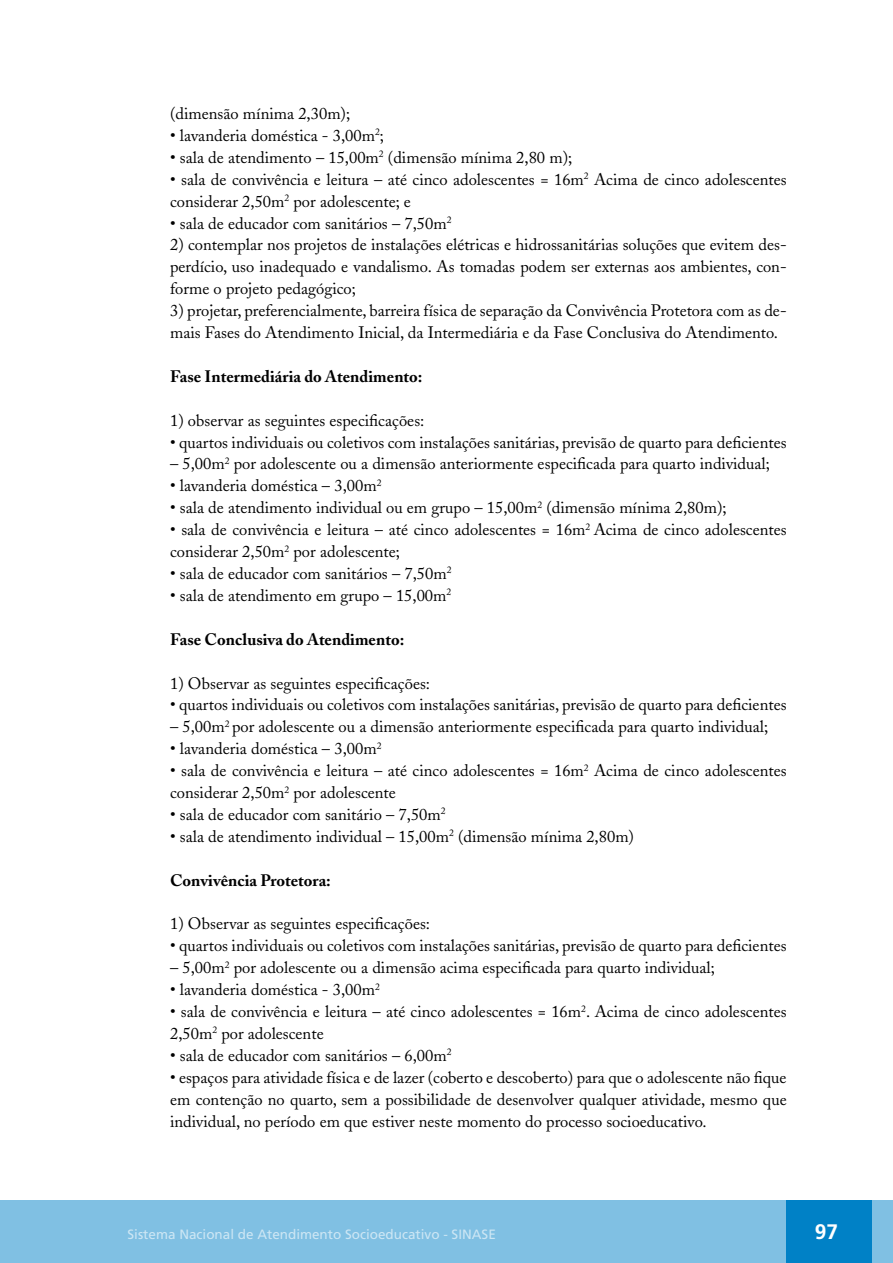
<style>
.page{position:relative;width:893px;height:1263px;background:#fff}
.page>*{position:absolute;margin:0;border:0;box-sizing:border-box;transform-origin:0 0}
.t1{font:700 21px "Frutiger";color:#fff}
.t2{font:16.5px/21.9px "Adobe Caslon";color:#000}
.t3{font:700 16.5px "Adobe Caslon";color:#000}
.t4{font:13.5px "Frutiger";color:#cce6f4}
</style>
<div class="page">
<div style="left:0;top:1200px;width:893px;height:63px;background:#80c0e3"></div>
<div style="left:787px;top:1200px;width:85px;height:63px;background:#0081c6"></div>
<p class="t2" style="left:170px;top:103px;width:182px">(dimensão mínima 2,30m);</p>
<p class="t2" style="left:170px;top:125px;width:215px">• lavanderia doméstica - 3,00m<sup>2</sup>;</p>
<p class="t2" style="left:170px;top:146px;width:404px">• sala de atendimento – 15,00m<sup>2</sup> (dimensão mínima 2,80 m);</p>
<p class="t2" style="left:170px;top:168px;width:618px">• sala de convivência e leitura – até cinco adolescentes = 16m<sup>2</sup> Acima de cinco adolescentes considerar 2,50m<sup>2</sup> por adolescente; e</p>
<p class="t2" style="left:170px;top:212px;width:283px">• sala de educador com sanitários – 7,50m<sup>2</sup></p>
<p class="t2" style="left:170px;top:234px;width:618px;text-align:justify">2) contemplar nos projetos de instalações elétricas e hidrossanitárias soluções que evitem des&shy;perdício, uso inadequado e vandalismo. As tomadas podem ser externas aos ambientes, con&shy;forme o projeto pedagógico;</p>
<p class="t2" style="left:170px;top:300px;width:618px">3) projetar, preferencialmente, barreira física de separação da Convivência Protetora com as de&shy;mais Fases do Atendimento Inicial, da Intermediária e da Fase Conclusiva do Atendimento.</p>
<p class="t3" style="left:170px;top:366px;width:254px">Fase Intermediária do Atendimento:</p>
<p class="t2" style="left:170px;top:409px;width:256px">1) observar as seguintes especificações:</p>
<p class="t2" style="left:170px;top:431px;width:618px">• quartos individuais ou coletivos com instalações sanitárias, previsão de quarto para deficientes</p>
<p class="t2" style="left:170px;top:453px;width:601px">– 5,00m<sup>2</sup> por adolescente ou a dimensão anteriormente especificada para quarto individual;</p>
<p class="t2" style="left:170px;top:475px;width:213px">• lavanderia doméstica – 3,00m<sup>2</sup></p>
<p class="t2" style="left:170px;top:497px;width:558px">• sala de atendimento individual ou em grupo – 15,00m<sup>2</sup> (dimensão mínima 2,80m);</p>
<p class="t2" style="left:170px;top:519px;width:618px">• sala de convivência e leitura – até cinco adolescentes = 16m<sup>2</sup> Acima de cinco adolescentes considerar 2,50m<sup>2</sup> por adolescente;</p>
<p class="t2" style="left:170px;top:563px;width:283px">• sala de educador com sanitários – 7,50m<sup>2</sup></p>
<p class="t2" style="left:170px;top:584px;width:283px">• sala de atendimento em grupo – 15,00m<sup>2</sup></p>
<p class="t3" style="left:170px;top:629px;width:236px">Fase Conclusiva do Atendimento:</p>
<p class="t2" style="left:170px;top:672px;width:262px">1) Observar as seguintes especificações:</p>
<p class="t2" style="left:170px;top:694px;width:618px">• quartos individuais ou coletivos com instalações sanitárias, previsão de quarto para deficientes</p>
<p class="t2" style="left:170px;top:716px;width:600px">– 5,00m<sup>2</sup> por adolescente ou a dimensão anteriormente especificada para quarto individual;</p>
<p class="t2" style="left:170px;top:738px;width:213px">• lavanderia doméstica – 3,00m<sup>2</sup></p>
<p class="t2" style="left:170px;top:760px;width:618px">• sala de convivência e leitura – até cinco adolescentes = 16m<sup>2</sup> Acima de cinco adolescentes considerar 2,50m<sup>2</sup> por adolescente</p>
<p class="t2" style="left:170px;top:803px;width:277px">• sala de educador com sanitário – 7,50m<sup>2</sup></p>
<p class="t2" style="left:170px;top:825px;width:465px">• sala de atendimento individual – 15,00m<sup>2</sup> (dimensão mínima 2,80m)</p>
<p class="t3" style="left:170px;top:870px;width:162px">Convivência Protetora:</p>
<p class="t2" style="left:170px;top:913px;width:262px">1) Observar as seguintes especificações:</p>
<p class="t2" style="left:170px;top:935px;width:618px">• quartos individuais ou coletivos com instalações sanitárias, previsão de quarto para deficientes</p>
<p class="t2" style="left:170px;top:957px;width:546px">– 5,00m<sup>2</sup> por adolescente ou a dimensão acima especificada para quarto individual;</p>
<p class="t2" style="left:170px;top:979px;width:211px">• lavanderia doméstica - 3,00m<sup>2</sup></p>
<p class="t2" style="left:170px;top:1001px;width:618px">• sala de convivência e leitura – até cinco adolescentes = 16m<sup>2</sup>. Acima de cinco adolescentes<br>2,50m<sup>2</sup> por adolescente</p>
<p class="t2" style="left:170px;top:1044px;width:283px">• sala de educador com sanitários – 6,00m<sup>2</sup></p>
<p class="t2" style="left:170px;top:1066px;width:618px;text-align:justify">• espaços para atividade física e de lazer (coberto e descoberto) para que o adolescente não fique em contenção no quarto, sem a possibilidade de desenvolver qualquer atividade, mesmo que individual, no período em que estiver neste momento do processo socioeducativo.</p>
<p class="t4" style="left:128px;top:1226px;width:370px">Sistema Nacional de Atendimento Socioeducativo - SINASE</p>
<p class="t1" style="left:815px;top:1220px;width:25px">97</p>
</div>
